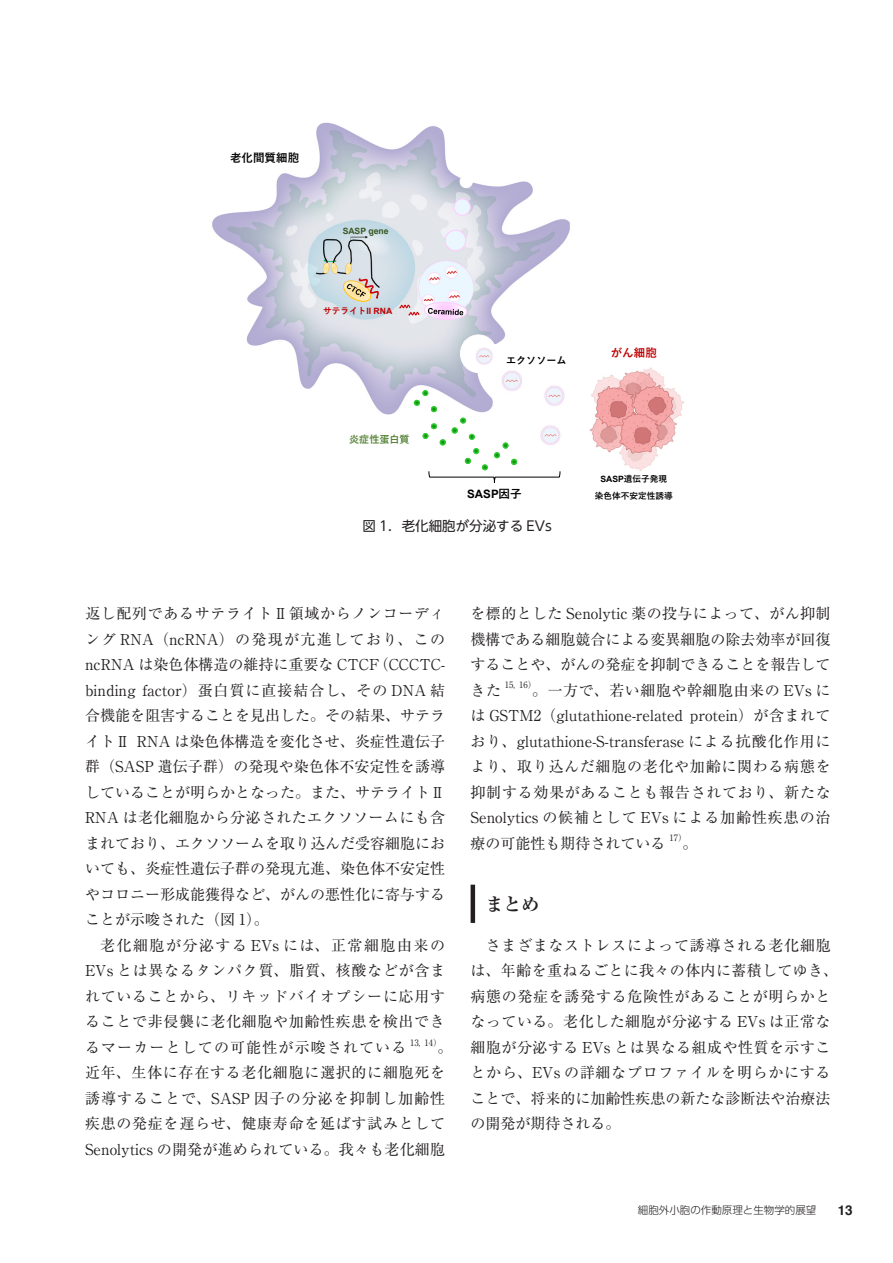
<style>
.page{position:relative;width:893px;height:1263px;background:#fff}
.page>*{position:absolute;margin:0;border:0;box-sizing:border-box;transform-origin:0 0}
.t1{font:700 18px "Ryumin Pro";color:#231f20}
.t2{font:15px/25.5px "Ryumin Pro";letter-spacing:.03em;color:#231f20;text-align:justify}
.t3{font:15px/25.5px "Ryumin Pro";letter-spacing:.05em;color:#231f20}
.t4{font:13.5px "UD Shin Go NT Pr 6";color:#231f20}
.t5{font:700 13.5px "Helvetica";color:#231f20}
.t6{font:700 11.55px "Yu Gothic";color:#000}
.t7{font:700 11.55px "Arial";color:#000}
.t8{font:700 11.55px "Yu Gothic";color:#c00000}
.t9{font:300 10.5px "UD Shin Go Pro";color:#231f20}
.t10{font:700 10.05px "Yu Gothic";color:#000}
.t11{font:700 10.05px "Yu Gothic";color:#548235}
.t12{font:700 8.7px/17.5px "Yu Gothic";color:#000;text-align:center}
.t13{font:8.7px "Ryumin Pro";color:#231f20}
.t14{font:700 8.7px "Yu Gothic";color:#c00000}
.t15{font:700 8.7px "Arial";color:#385723}
.s1{font-family:"Arial"}
.s2{font-family:"Yu Gothic"}
</style>
<div class="page">
<hr style="left:471px;top:885px;width:4px;height:38px;background:#231f20">
<img style="left:212px;top:122px;width:358px;height:293px">
<div style="left:460px;top:175px;width:12px;height:13px;background:#fff;border-radius:50%"></div>
<div style="left:460px;top:175px;width:13px;height:13px;border:1px solid #fff;border-radius:50%"></div>
<img style="left:498px;top:367px;width:31px;height:27px">
<img style="left:540px;top:382px;width:30px;height:27px">
<img style="left:590px;top:367px;width:94px;height:105px">
<svg style="left:342px;top:276px;width:39px;height:27px"></svg>
<img style="left:316px;top:235px;width:63px;height:53px">
<div style="left:460px;top:335px;width:36px;height:38px;background:#fff;border-radius:50%"></div>
<div style="left:460px;top:335px;width:37px;height:38px;border:1px solid #fff;border-radius:50%"></div>
<img style="left:476px;top:345px;width:22px;height:22px">
<div style="left:445px;top:230px;width:21px;height:21px;background:#ebf7ff;border-radius:50%"></div>
<div style="left:445px;top:230px;width:21px;height:21px;border:1px solid #fcf;border-radius:50%"></div>
<img style="left:417px;top:259px;width:58px;height:57px">
<svg style="left:398px;top:302px;width:69px;height:18px"></svg>
<svg style="left:414px;top:390px;width:23px;height:22px"></svg>
<div style="left:454px;top:199px;width:16px;height:16px;background:#ebf7ff;border-radius:50%"></div>
<div style="left:454px;top:198px;width:17px;height:18px;border:1px solid #fcf;border-radius:50%"></div>
<svg style="left:423px;top:418px;width:137px;height:65px"></svg>
<p class="t6" style="left:230px;top:152px;width:71px">老化間質細胞</p>
<p class="t15" style="left:343px;top:225px;width:47px">SASP gene</p>
<p class="t14" style="left:323px;top:306px;width:71px">サテライト<span class="s1">II RNA</span></p>
<p class="t11" style="left:349px;top:434px;width:62px">炎症性蛋白質</p>
<p class="t10" style="left:506px;top:355px;width:62px">エクソソーム</p>
<p class="t7" style="left:467px;top:486px;width:56px">SASP<span class="s2">因子</span></p>
<p class="t4" style="left:362px;top:515px;width:191px">図 1．老化細胞が分泌する EVs</p>
<p class="t8" style="left:611px;top:346px;width:48px">がん細胞</p>
<p class="t12" style="left:595px;top:470px;width:79px"><span class="s1">SASP</span>遺伝子発現<br>染色体不安定性誘導</p>
<p class="t2" style="left:85px;top:600px;width:362px">返し配列であるサテライトⅡ領域からノンコーディング RNA（ncRNA）の発現が亢進しており、このncRNA は染色体構造の維持に重要な CTCF（CCCTC&shy;binding factor）蛋白質に直接結合し、その DNA 結合機能を阻害することを見出した。その結果、サテライトⅡ RNA は染色体構造を変化させ、炎症性遺伝子群（SASP 遺伝子群）の発現や染色体不安定性を誘導していることが明らかとなった。また、サテライトⅡ RNA は老化細胞から分泌されたエクソソームにも含まれており、エクソソームを取り込んだ受容細胞においても、炎症性遺伝子群の発現亢進、染色体不安定性やコロニー形成能獲得など、がんの悪性化に寄与することが示唆された（図 1）。</p>
<p class="t2" style="left:85px;top:931px;width:362px;text-indent:15px">老化細胞が分泌する EVs には、正常細胞由来のEVs とは異なるタンパク質、脂質、核酸などが含まれていることから、リキッドバイオプシーに応用することで非侵襲に老化細胞や加齢性疾患を検出できるマーカーとしての可能性が示唆されている</p>
<p class="t13" style="left:410px;top:1035px;width:33px">13, 14）</p>
<p class="t3" style="left:85px;top:1033px;width:369px;text-indent:352px">。近年、生体に存在する老化細胞に選択的に細胞死を誘導することで、SASP 因子の分泌を抑制し加齢性疾患の発症を遅らせ、健康寿命を延ばす試みとして<br>Senolytics の開発が進められている。我々も老化細胞</p>
<p class="t2" style="left:471px;top:600px;width:362px">を標的とした Senolytic 薬の投与によって、がん抑制機構である細胞競合による変異細胞の除去効率が回復することや、がんの発症を抑制できることを報告してきた</p>
<p class="t13" style="left:505px;top:678px;width:33px">15, 16）</p>
<p class="t2" style="left:471px;top:676px;width:362px;text-indent:62px">。一方で、若い細胞や幹細胞由来の EVs には GSTM2（glutathione-related protein）が含まれており、glutathione-S-transferase による抗酸化作用により、取り込んだ細胞の老化や加齢に関わる病態を抑制する効果があることも報告されており、新たなSenolytics の候補として EVs による加齢性疾患の治療の可能性も期待されている</p>
<p class="t13" style="left:669px;top:831px;width:19px">17）</p>
<p class="t2" style="left:682px;top:829px;width:16px">。</p>
<p class="t1" style="left:486px;top:889px;width:55px">まとめ</p>
<p class="t2" style="left:471px;top:931px;width:369px;text-align:left;text-indent:15px">さまざまなストレスによって誘導される老化細胞は、年齢を重ねるごとに我々の体内に蓄積してゆき、病態の発症を誘発する危険性があることが明らかとなっている。老化した細胞が分泌する EVs は正常な細胞が分泌する EVs とは異なる組成や性質を示すことから、EVs の詳細なプロファイルを明らかにすることで、将来的に加齢性疾患の新たな診断法や治療法の開発が期待される。</p>
<p class="t9" style="left:638px;top:1201px;width:180px">細胞外小胞の作動原理と生物学的展望</p>
<p class="t5" style="left:838px;top:1199px;width:17px">13</p>
</div>
